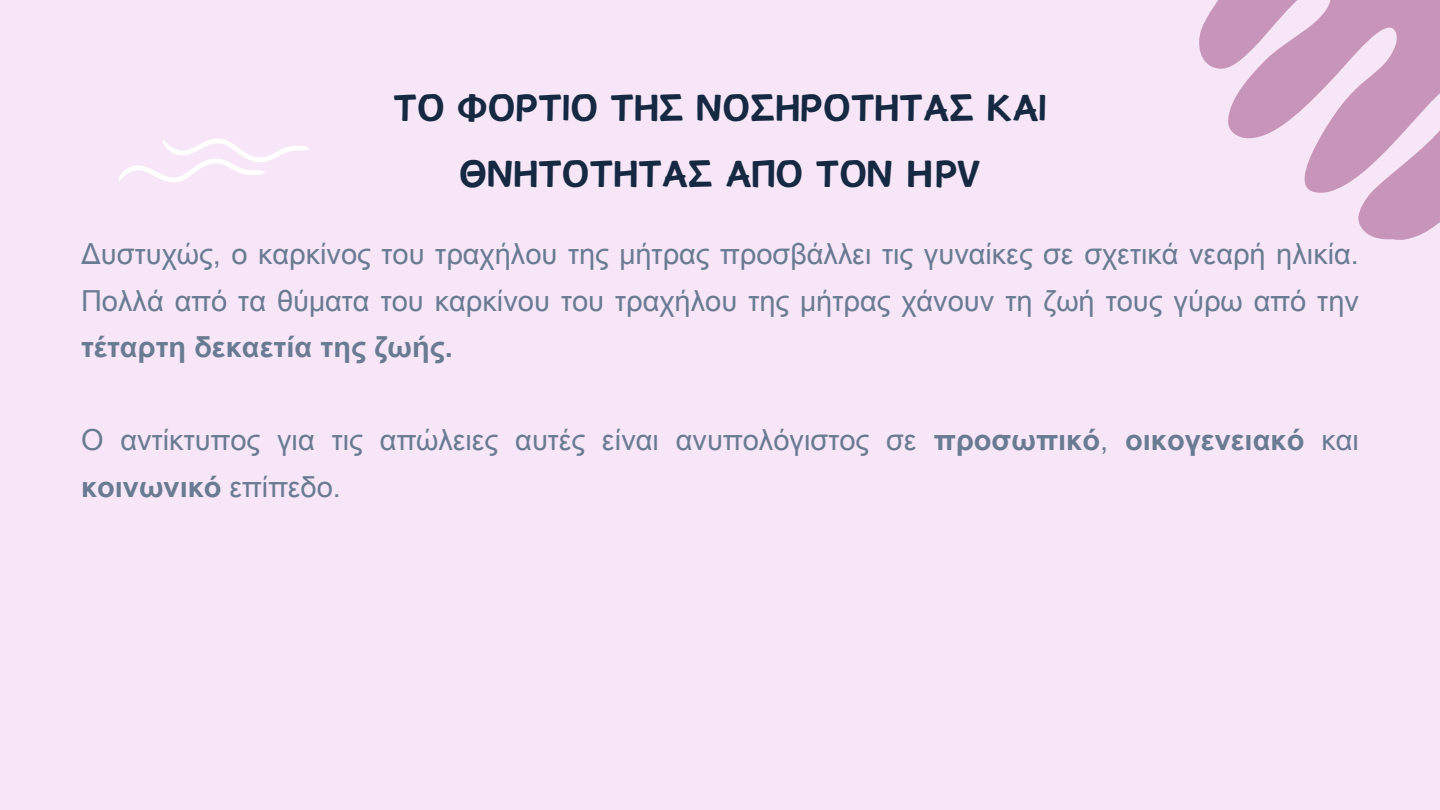
<style>
.page{position:relative;width:1440px;height:810px;background:#f7e6f8}
.page>*{position:absolute;margin:0;border:0;box-sizing:border-box;transform-origin:0 0}
.t1{font:48px/66.8px "Canva Sword Like Dream";color:#162942;text-align:center}
.t2{font:29px/46.5px "Arial Unicode MS";color:#697b92}
.t3{font:700 29px "Arial Unicode MS";color:#697b92}
.s1{font-weight:700}
</style>
<div class="page">
<svg style="left:1199px;top:0;width:241px;height:240px;fill:#c895ba"></svg>
<svg style="left:118px;top:138px;width:191px;height:44px"></svg>
<h1 class="t1" style="left:393px;top:76px;width:655px">ΤΟ ΦΟΡΤΙΟ ΤΗΣ ΝΟΣΗΡΟΤΗΤΑΣ ΚΑΙ<br>ΘΝΗΤΟΤΗΤΑΣ ΑΠΟ ΤΟΝ HPV</h1>
<p class="t2" style="left:81px;top:230px;width:1279px">Δυστυχώς, ο καρκίνος του τραχήλου της μήτρας προσβάλλει τις γυναίκες σε σχετικά νεαρή ηλικία.<br>Πολλά από τα θύματα του καρκίνου του τραχήλου της μήτρας χάνουν τη ζωή τους γύρω από την</p>
<p class="t3" style="left:81px;top:326px;width:373px">τέταρτη δεκαετία της ζωής.</p>
<p class="t2" style="left:81px;top:416px;width:1279px">Ο αντίκτυπος για τις απώλειες αυτές είναι ανυπολόγιστος σε <span class="s1">προσωπικό</span>, <span class="s1">οικογενειακό</span> και <span class="s1">κοινωνικό</span> επίπεδο.</p>
</div>
